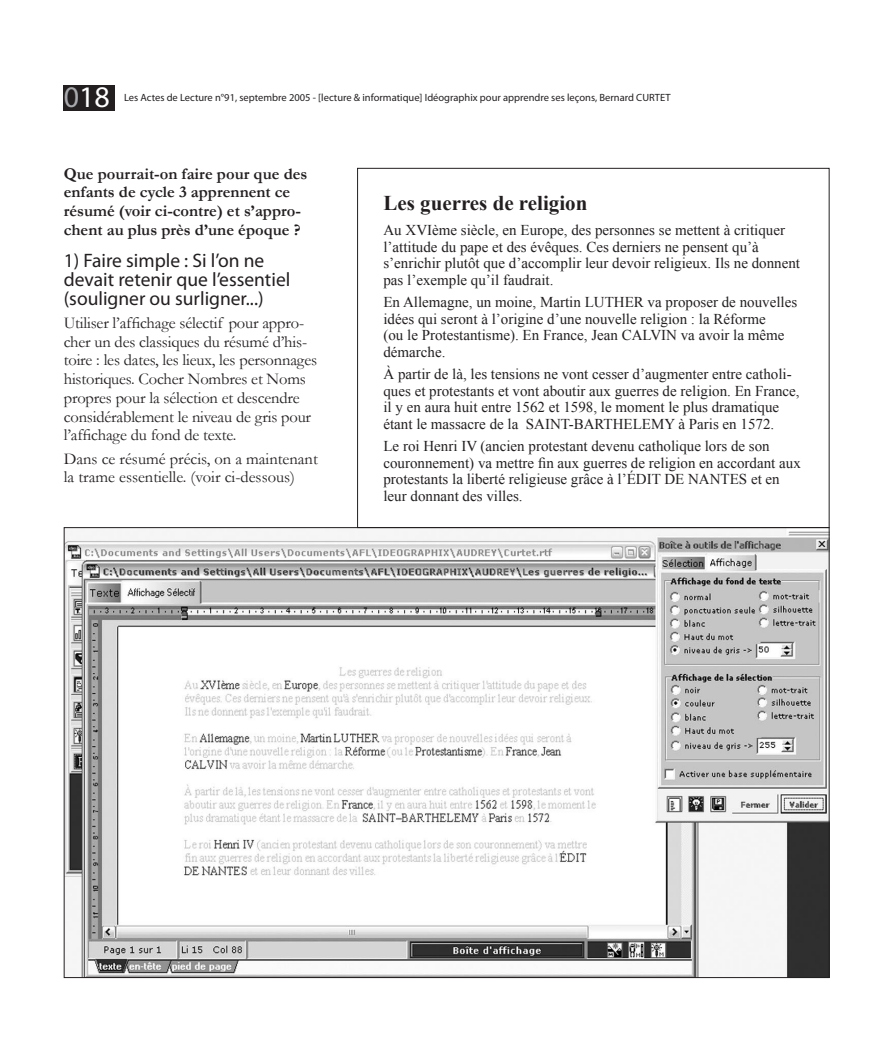
<style>
.page{position:relative;width:893px;height:1063px;background:#fff}
.page>*{position:absolute;margin:0;border:0;box-sizing:border-box;transform-origin:0 0}
.t1{font:30px "Myriad Pro";color:#fff}
.t2{font:700 21px "Times New Roman";color:#231f20}
.t3{font:19.5px/18.8px "Myriad Pro";color:#231f20}
.t4{font:16.5px/18.8px "Garamond";letter-spacing:-.01em;color:#231f20}
.t5{font:700 16.5px/18.8px "Garamond";color:#231f20}
.t6{font:15px/16.5px "Times New Roman";color:#231f20}
.t7{font:10.5px "Myriad Pro";color:#231f20}
.s1{color:#a8a9ad}
</style>
<div class="page">
<div style="left:64px;top:85px;width:51px;height:26px;background:#231f20"></div>
<img style="left:66px;top:529px;width:761px;height:447px">
<p class="t1" style="left:64px;top:79px;width:48px"><span class="s1">0</span>18</p>
<p class="t7" style="left:124px;top:91px;width:548px">Les Actes de Lecture n°91, septembre 2005 - [lecture &amp; informatique] Idéographix pour apprendre ses leçons, Bernard CURTET</p>
<p class="t5" style="left:64px;top:164px;width:245px">Que pourrait-on faire pour que des enfants de cycle 3 apprennent ce résumé (voir ci-contre) et s’appro&shy;chent au plus près d’une époque ?</p>
<p class="t3" style="left:64px;top:251px;width:228px">1) Faire simple : Si l’on ne devait retenir que l’essentiel (souligner ou surligner...)</p>
<p class="t4" style="left:64px;top:313px;width:255px">Utiliser l’affichage sélectif pour appro&shy;cher un des classiques du résumé d’his&shy;toire : les dates, les lieux, les personnages historiques. Cocher Nombres et Noms propres pour la sélection et descendre considérablement le niveau de gris pour l’affichage du fond de texte.</p>
<p class="t4" style="left:64px;top:449px;width:256px">Dans ce résumé précis, on a maintenant la trame essentielle. (voir ci-dessous)</p>
<p class="t2" style="left:383px;top:188px;width:205px">Les guerres de religion</p>
<p class="t6" style="left:383px;top:222px;width:418px">Au XVIème siècle, en Europe, des personnes se mettent à critiquer l’attitude du pape et des évêques. Ces derniers ne pensent qu’à s’enrichir plutôt que d’accomplir leur devoir religieux. Ils ne donnent pas l’exemple qu’il faudrait.</p>
<p class="t6" style="left:383px;top:294px;width:415px">En Allemagne, un moine, Martin LUTHER va proposer de nouvelles idées qui seront à l’origine d’une nouvelle religion : la Réforme<br>(ou le Protestantisme). En France, Jean CALVIN va avoir la même démarche.</p>
<p class="t6" style="left:383px;top:366px;width:418px">À partir de là, les tensions ne vont cesser d’augmenter entre catholi&shy;ques et protestants et vont aboutir aux guerres de religion. En France, il y en aura huit entre 1562 et 1598, le moment le plus dramatique étant le massacre de la SAINT-BARTHELEMY à Paris en 1572.</p>
<p class="t6" style="left:383px;top:438px;width:419px">Le roi Henri IV (ancien protestant devenu catholique lors de son couronnement) va mettre fin aux guerres de religion en accordant aux protestants la liberté religieuse grâce à l’ÉDIT DE NANTES et en leur donnant des villes.</p>
</div>
